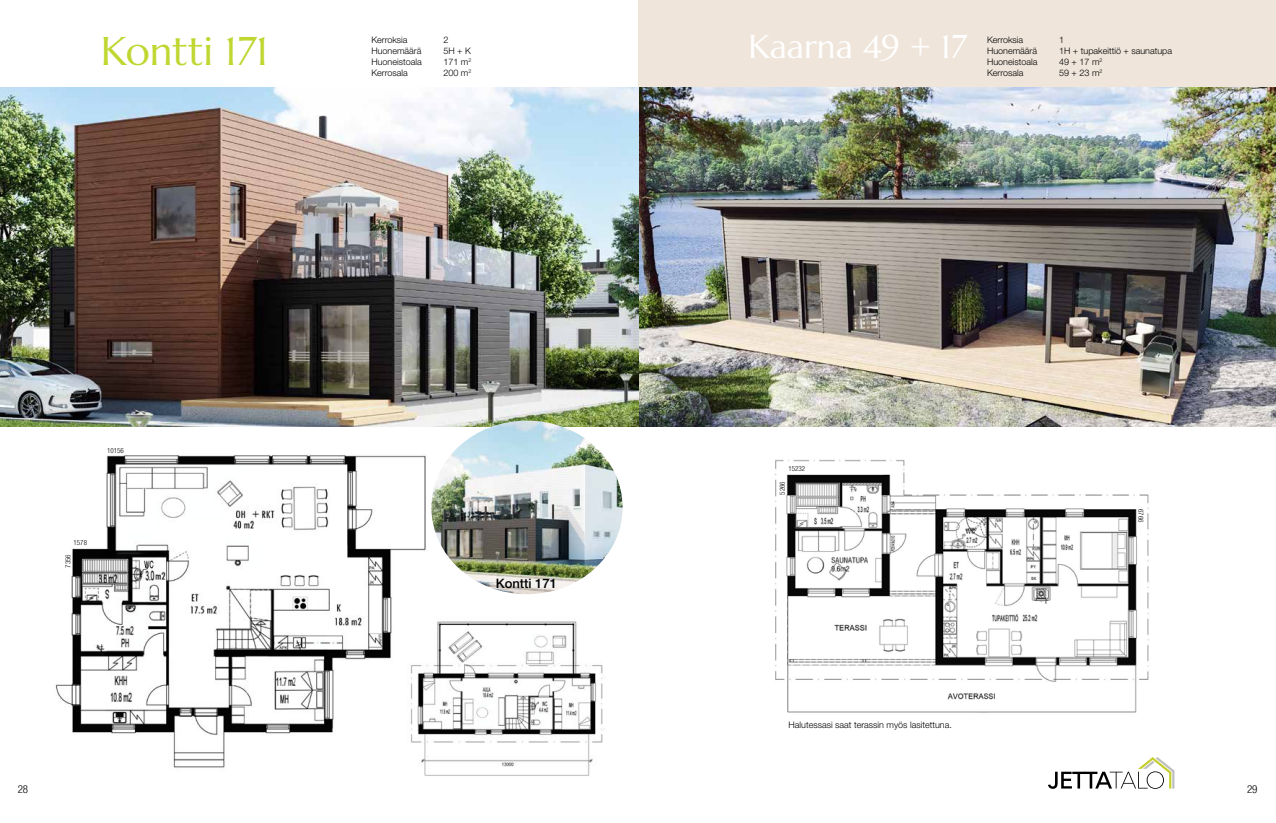
<style>
.page{position:relative;width:1276px;height:823px;background:#fff}
.page>*{position:absolute;margin:0;border:0;box-sizing:border-box;transform-origin:0 0}
.t1{font:40px "Marcellus";color:#bfd730}
.t2{font:33px "Marcellus";color:#fff}
.t3{font:500 13px "Helvetica Neue";color:#000}
.t4{font:300 condensed 11px "Helvetica Neue";color:#000}
.t5{font:300 9px "Helvetica Neue";color:#000}
.t6{font:300 condensed 7px "Helvetica Neue";color:#000}
</style>
<div class="page">
<div style="left:638px;top:0;width:638px;height:87px;background:#efe5da"></div>
<img style="left:638px;top:87px;width:638px;height:339px">
<img style="left:775px;top:459px;width:374px;height:254px">
<img style="left:0;top:87px;width:638px;height:339px">
<img style="left:55px;top:455px;width:371px;height:313px">
<img style="left:405px;top:616px;width:199px;height:160px">
<svg style="left:1048px;top:757px;width:126px;height:31px"></svg>
<img style="left:431px;top:420px;width:191px;height:174px">
<h1 class="t1" style="left:101px;top:33px;width:169px">Kontti 171</h1>
<p class="t5" style="left:371px;top:37px;width:38px">Kerroksia</p>
<p class="t5" style="left:443px;top:37px;width:7px">2</p>
<p class="t5" style="left:371px;top:47px;width:52px">Huonemäärä</p>
<p class="t5" style="left:443px;top:47px;width:29px">5H + K</p>
<p class="t5" style="left:371px;top:58px;width:52px">Huoneistoala</p>
<p class="t5" style="left:443px;top:58px;width:29px">171 m<sup>2</sup></p>
<p class="t5" style="left:371px;top:69px;width:38px">Kerrosala</p>
<p class="t5" style="left:443px;top:69px;width:29px">200 m<sup>2</sup></p>
<p class="t6" style="left:107px;top:446px;width:18px">10156</p>
<p class="t6" style="left:74px;top:538px;width:15px">1578</p>
<p class="t6" style="left:64px;top:567px;width:15px;rotate:-90deg">7356</p>
<h3 class="t3" style="left:496px;top:577px;width:63px">Kontti 171</h3>
<h2 class="t2" style="left:748px;top:32px;width:220px">Kaarna 49 + 17</h2>
<p class="t5" style="left:987px;top:37px;width:38px">Kerroksia</p>
<p class="t5" style="left:1059px;top:37px;width:7px">1</p>
<p class="t5" style="left:987px;top:47px;width:52px">Huonemäärä</p>
<p class="t5" style="left:1059px;top:47px;width:114px">1H + tupakeittiö + saunatupa</p>
<p class="t5" style="left:987px;top:58px;width:52px">Huoneistoala</p>
<p class="t5" style="left:1059px;top:58px;width:45px">49 + 17 m<sup>2</sup></p>
<p class="t5" style="left:987px;top:69px;width:38px">Kerrosala</p>
<p class="t5" style="left:1059px;top:69px;width:45px">59 + 23 m<sup>2</sup></p>
<p class="t6" style="left:788px;top:464px;width:18px">15232</p>
<p class="t6" style="left:778px;top:494px;width:15px;rotate:-90deg">5266</p>
<p class="t5" style="left:788px;top:721px;width:165px">Halutessasi saat terassin myös lasitettuna.</p>
<p class="t6" style="left:1145px;top:509px;width:15px;rotate:90deg">6766</p>
<p class="t4" style="left:18px;top:781px;width:12px">28</p>
<p class="t4" style="left:1247px;top:781px;width:12px">29</p>
</div>
